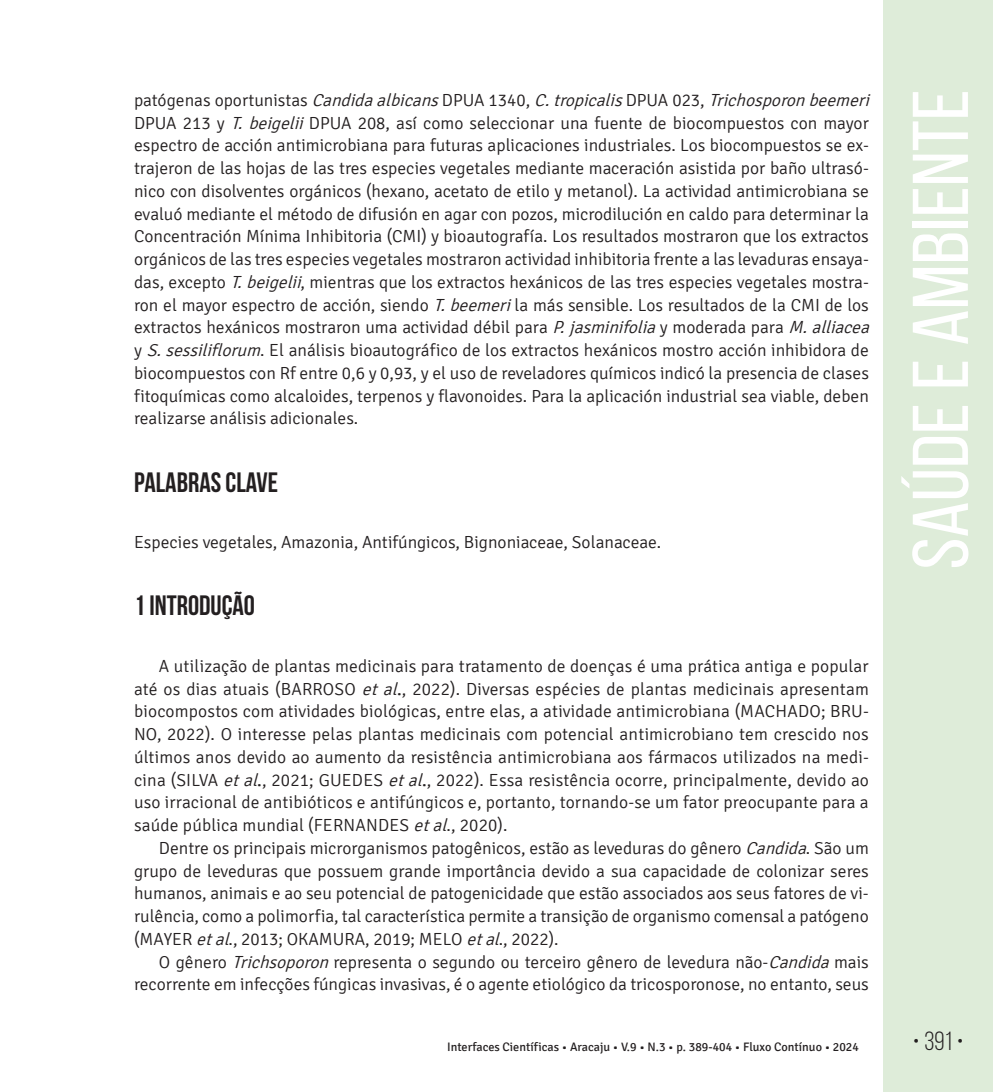
<style>
.page{position:relative;width:993px;height:1092px;background:#fff}
.page>*{position:absolute;margin:0;border:0;box-sizing:border-box;transform-origin:0 0}
.t1{font:78.75px "Bebas Neue";color:#fff;scale:1.09 1}
.t2{font:700 28px "Bebas Neue";color:#231f20}
.t3{font:26.25px "Bebas Neue";color:#231f20}
.t4{font:300 17.5px/22.8px "Signika";color:#231f20;text-align:justify}
.t5{font:12.25px "Signika";color:#231f20}
.s1{font-style:italic}
.s2{font-weight:400}
</style>
<div class="page">
<div style="left:883px;top:0;width:109px;height:1091px;background:#deecd9"></div>
<p class="t4" style="left:134px;top:89px;width:741px;text-align:left">p a t ó g e n a s o p o r t u n i s t a s <span class="s1">Candidaalbicans</span>D P U A 1 3 4 0 , <span class="s1">C.tropicalis</span>D P U A 0 2 3 , <span class="s1">Trichosporonbeemeri </span>DPUA 213 y <span class="s1">T.beigelii</span>DPUA 208, así como seleccionar una fuente de biocompuestos con mayor espectro de acción antimicrobiana para futuras aplicaciones industriales. Los biocompuestos se ex&shy;trajeron de las hojas de las tres especies vegetales mediante maceración asistida por baño ultrasó&shy;nico con disolventes orgánicos (hexano, acetato de etilo y metanol). La actividad antimicrobiana se evaluó mediante el método de difusión en agar con pozos, microdilución en caldo para determinar la Concentración Mínima Inhibitoria (CMI) y bioautografía. Los resultados mostraron que los extractos orgánicos de las tres especies vegetales mostraron actividad inhibitoria frente a las levaduras ensaya&shy;das, excepto <span class="s1">T.beigelii</span>, mientras que los extractos hexánicos de las tres especies vegetales mostra&shy;ron el mayor espectro de acción, siendo <span class="s1">T.beemeri</span>la más sensible. Los resultados de la CMI de los extractos hexánicos mostraron uma actividad débil para <span class="s1">P.jasminifolia</span>y moderada para <span class="s1">M.alliacea </span>y <span class="s1">S.sessiliflorum</span>. El análisis bioautográfico de los extractos hexánicos mostro acción inhibidora de biocompuestos con Rf entre 0,6 y 0,93, y el uso de reveladores químicos indicó la presencia de clases fitoquímicas como alcaloides, terpenos y flavonoides. Para la aplicación industrial sea viable, deben realizarse análisis adicionales.</p>
<h2 class="t2" style="left:134px;top:466px;width:146px">PALABRAS CLAVE</h2>
<p class="t4" style="left:134px;top:531px;width:528px">Especies vegetales, Amazonia, Antifúngicos, Bignoniaceae, Solanaceae.</p>
<h2 class="t2" style="left:134px;top:590px;width:122px">1 INTRODUÇÃO</h2>
<p class="t4" style="left:134px;top:654px;width:736px;text-indent:25px">A utilização de plantas medicinais para tratamento de doenças é uma prática antiga e popular até os dias atuais (BARROSO <span class="s1">etal</span><span class="s2">.</span>, 2022). Diversas espécies de plantas medicinais apresentam biocompostos com atividades biológicas, entre elas, a atividade antimicrobiana (MACHADO; BRU-NO, 2022). O interesse pelas plantas medicinais com potencial antimicrobiano tem crescido nos últimos anos devido ao aumento da resistência antimicrobiana aos fármacos utilizados na medi&shy;cina (SILVA <span class="s1">etal</span><span class="s2">.</span>, 2021; GUEDES <span class="s1">etal</span><span class="s2">.</span>, 2022). Essa resistência ocorre, principalmente, devido ao uso irracional de antibióticos e antifúngicos e, portanto, tornando-se um fator preocupante para a saúde pública mundial (FERNANDES <span class="s1">etal</span>., 2020).</p>
<p class="t4" style="left:134px;top:836px;width:736px;text-indent:25px">Dentre os principais microrganismos patogênicos, estão as leveduras do gênero <span class="s1">Candida</span>. São um grupo de leveduras que possuem grande importância devido a sua capacidade de colonizar seres humanos, animais e ao seu potencial de patogenicidade que estão associados aos seus fatores de vi&shy;rulência, como a polimorfia, tal característica permite a transição de organismo comensal a patógeno (MAYER <span class="s1">etal</span>., 2013; OKAMURA, 2019; MELO <span class="s1">etal</span>., 2022).</p>
<p class="t4" style="left:134px;top:950px;width:736px;text-align:right">O gênero <span class="s1">Trichsoporon</span>representa o segundo ou terceiro gênero de levedura não-<span class="s1">Candida</span>mais recorrente em infecções fúngicas invasivas, é o agente etiológico da tricosporonose, no entanto, seus</p>
<h1 class="t1" style="left:897px;top:569px;width:442px;rotate:-90deg">Saúde e Ambiente</h1>
<p class="t5" style="left:447px;top:1040px;width:413px">Interfaces Científicas • Aracaju • V.9 • N.3 • p. 389-404 • Fluxo Contínuo • 2024</p>
<h3 class="t3" style="left:912px;top:1026px;width:52px">• 391 •</h3>
</div>
